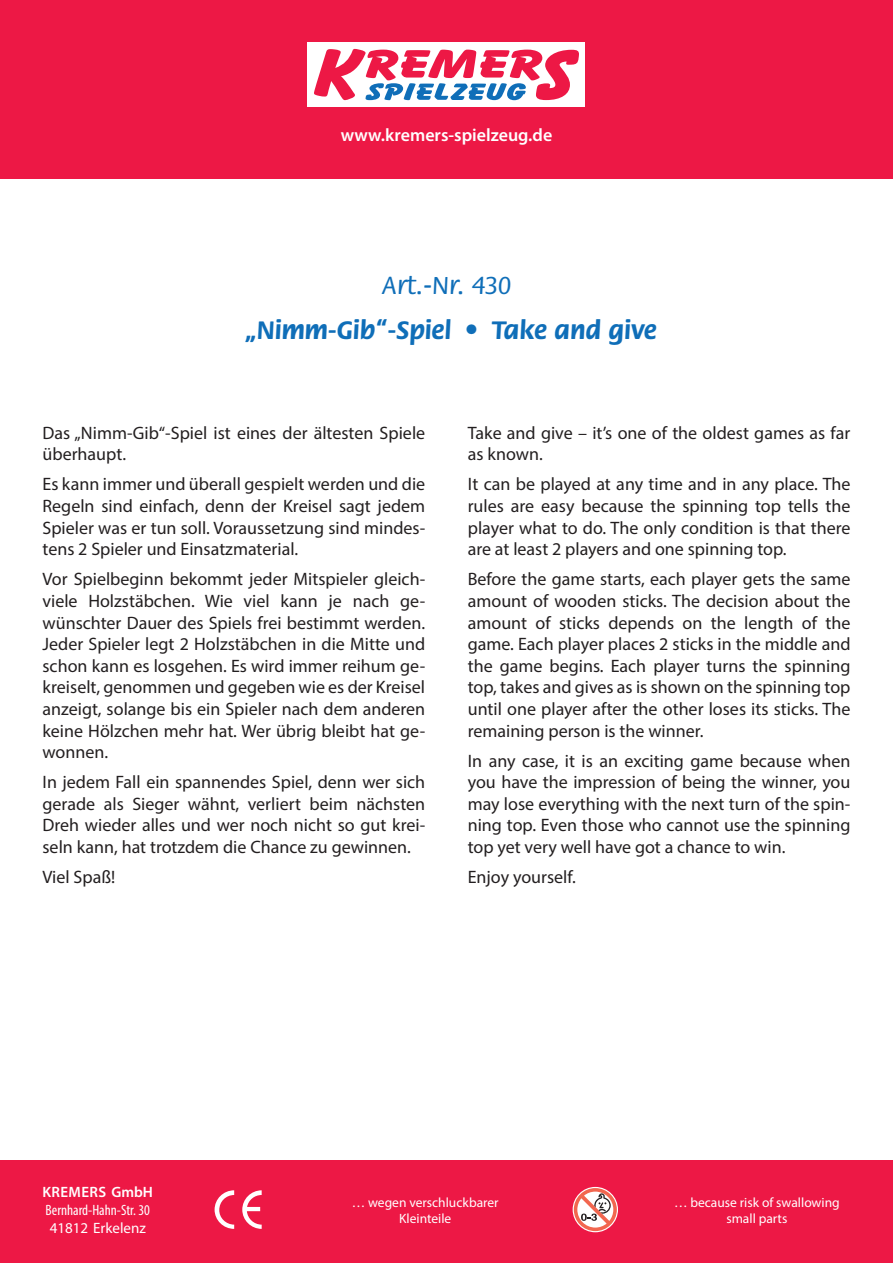
<style>
.page{position:relative;width:893px;height:1263px;background:#fff}
.page>*{position:absolute;margin:0;border:0;box-sizing:border-box;transform-origin:0 0}
.t1{font:700 27px "Flora Std";color:#0f6eb8}
.t2{font:500 27px "Flora Std";color:#0f6eb8}
.t3{font:18px/21.6px "Myriad Pro";color:#231f20;text-align:justify}
.t4{font:600 18px "Myriad Pro";color:#fff}
.t5{font:condensed 15px "Myriad Pro";color:#fff}
.t6{font:15px "Myriad Pro";color:#fff}
.t7{font:600 15px "Myriad Pro";letter-spacing:.025em;color:#fff}
.t8{font:13.5px/16.2px "Myriad Pro";color:#fff;text-align:center}
</style>
<div class="page">
<div style="left:0;top:0;width:893px;height:179px;background:#ed1845"></div>
<div style="left:0;top:1161px;width:893px;height:102px;background:#ed1845"></div>
<div style="left:308px;top:43px;width:277px;height:64px;background:#fff"></div>
<svg style="left:314px;top:49px;width:265px;height:51px"></svg>
<svg style="left:215px;top:1190px;width:19px;height:39px"></svg>
<svg style="left:242px;top:1190px;width:20px;height:39px"></svg>
<svg style="left:574px;top:1188px;width:43px;height:43px;background:#e69a9a"></svg>
<p class="t4" style="left:341px;top:124px;width:213px">www.kremers-spielzeug.de</p>
<h1 class="t2" style="left:382px;top:271px;width:131px">Art.-Nr. 430</h1>
<h1 class="t1" style="left:245px;top:315px;width:413px">„Nimm-Gib“-Spiel • Take and give</h1>
<p class="t3" style="left:43px;top:422px;width:384px">Das „Nimm-Gib“-Spiel ist eines der ältesten Spiele überhaupt.</p>
<p class="t3" style="left:43px;top:473px;width:384px">Es kann immer und überall gespielt werden und die Regeln sind einfach, denn der Kreisel sagt jedem Spieler was er tun soll. Voraussetzung sind mindes&shy;tens 2 Spieler und Einsatzmaterial.</p>
<p class="t3" style="left:43px;top:568px;width:384px">Vor Spielbeginn bekommt jeder Mitspieler gleich&shy;viele Holzstäbchen. Wie viel kann je nach ge&shy;wünschter Dauer des Spiels frei bestimmt werden.<br>Jeder Spieler legt 2 Holzstäbchen in die Mitte und schon kann es losgehen. Es wird immer reihum ge&shy;kreiselt, genommen und gegeben wie es der Kreisel anzeigt, solange bis ein Spieler nach dem anderen keine Hölzchen mehr hat. Wer übrig bleibt hat ge&shy;wonnen.</p>
<p class="t3" style="left:43px;top:771px;width:384px">In jedem Fall ein spannendes Spiel, denn wer sich gerade als Sieger wähnt, verliert beim nächsten Dreh wieder alles und wer noch nicht so gut krei&shy;seln kann, hat trotzdem die Chance zu gewinnen.</p>
<p class="t3" style="left:43px;top:866px;width:74px">Viel Spaß!</p>
<p class="t3" style="left:468px;top:422px;width:384px">Take and give – it’s one of the oldest games as far as known.</p>
<p class="t3" style="left:468px;top:473px;width:384px">It can be played at any time and in any place. The rules are easy because the spinning top tells the player what to do. The only condition is that there are at least 2 players and one spinning top.</p>
<p class="t3" style="left:468px;top:568px;width:384px">Before the game starts, each player gets the same amount of wooden sticks. The decision about the amount of sticks depends on the length of the game. Each player places 2 sticks in the middle and the game begins. Each player turns the spinning top, takes and gives as is shown on the spinning top until one player after the other loses its sticks. The remaining person is the winner.</p>
<p class="t3" style="left:468px;top:749px;width:384px">In any case, it is an exciting game because when you have the impression of being the winner, you may lose everything with the next turn of the spin&shy;ning top. Even those who cannot use the spinning top yet very well have got a chance to win.</p>
<p class="t3" style="left:468px;top:866px;width:110px">Enjoy yourself.</p>
<p class="t7" style="left:43px;top:1182px;width:112px">KREMERS GmbH</p>
<p class="t5" style="left:46px;top:1201px;width:106px">Bernhard-Hahn-Str. 30</p>
<p class="t6" style="left:50px;top:1219px;width:98px">41812 Erkelenz</p>
<p class="t8" style="left:352px;top:1194px;width:148px">… wegen verschluckbarer<br>Kleinteile</p>
<p class="t8" style="left:674px;top:1194px;width:167px">… because risk of swallowing small parts</p>
</div>
